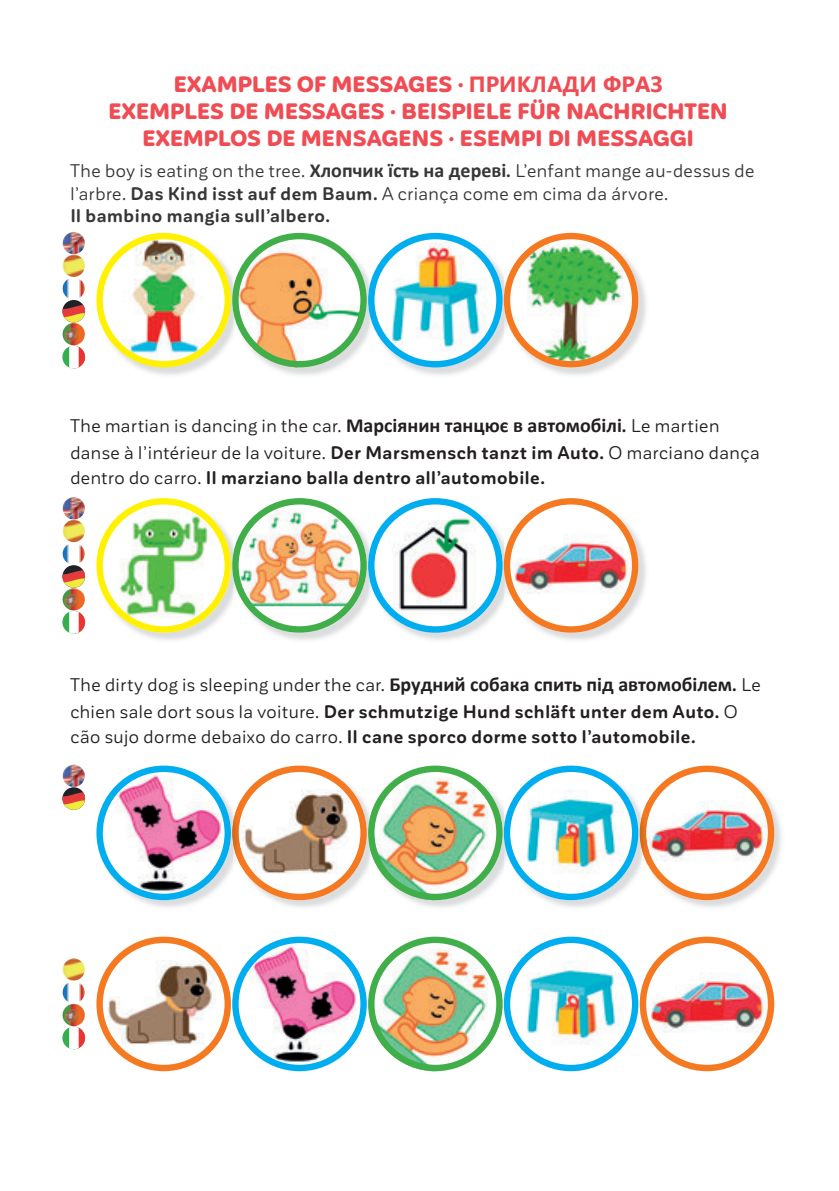
<style>
.page{position:relative;width:839px;height:1191px;background:#fff}
.page>*{position:absolute;margin:0;border:0;box-sizing:border-box;transform-origin:0 0}
.t1{font:900 22px/27px "Corporative Sans Rd";letter-spacing:-.02em;color:#ef4c54;text-align:center}
.t2{font:18px/26px "Corporative Sans Rd";letter-spacing:.03em;color:#231f20}
.t3{font:18px/22.4px "Corporative Sans Rd";letter-spacing:.03em;color:#373535}
.s1{font-family:"Segoe UI";font-weight:700}
.s2{font-family:"Calibri";font-weight:700;font-size:20px}
.s3{font-weight:700}
</style>
<div class="page">
<img style="left:98px;top:270px;width:135px;height:105px">
<img style="left:99px;top:233px;width:129px;height:127px">
<div style="left:96px;top:233px;width:135px;height:134px;border:6px solid #fff101;border-radius:50%"></div>
<img style="left:274px;top:809px;width:95px;height:98px">
<svg style="left:241px;top:765px;width:126px;height:135px"></svg>
<img style="left:96px;top:936px;width:135px;height:134px;border-radius:67px">
<div style="left:96px;top:936px;width:135px;height:134px;border:6px solid #f47921;border-radius:50%"></div>
<img style="left:241px;top:234px;width:127px;height:141px">
<img style="left:233px;top:275px;width:7px;height:57px">
<img style="left:232px;top:233px;width:135px;height:134px;border-radius:67px">
<div style="left:232px;top:233px;width:135px;height:134px;border:6px solid #40ae49;border-radius:50%"></div>
<img style="left:403px;top:274px;width:102px;height:101px">
<img style="left:368px;top:233px;width:134px;height:131px">
<div style="left:368px;top:233px;width:134px;height:134px;border:6px solid #00aeef;border-radius:50%"></div>
<img style="left:516px;top:234px;width:130px;height:141px">
<img style="left:505px;top:318px;width:2px;height:12px">
<img style="left:503px;top:233px;width:135px;height:134px;border-radius:67px">
<div style="left:503px;top:233px;width:135px;height:134px;border:6px solid #f47921;border-radius:50%"></div>
<img style="left:98px;top:499px;width:135px;height:141px">
<img style="left:96px;top:498px;width:135px;height:134px;border-radius:67px">
<div style="left:96px;top:498px;width:135px;height:134px;border:6px solid #fff101;border-radius:50%"></div>
<img style="left:241px;top:499px;width:127px;height:141px">
<img style="left:233px;top:543px;width:8px;height:56px">
<img style="left:232px;top:498px;width:135px;height:134px;border-radius:67px">
<div style="left:232px;top:498px;width:135px;height:134px;border:6px solid #40ae49;border-radius:50%"></div>
<img style="left:405px;top:539px;width:100px;height:101px">
<img style="left:368px;top:498px;width:134px;height:132px">
<div style="left:368px;top:498px;width:134px;height:134px;border:6px solid #00aeef;border-radius:50%"></div>
<img style="left:516px;top:499px;width:130px;height:141px">
<img style="left:505px;top:583px;width:2px;height:12px">
<img style="left:503px;top:498px;width:135px;height:134px;border-radius:67px">
<div style="left:503px;top:498px;width:135px;height:134px;border:6px solid #f47921;border-radius:50%"></div>
<img style="left:682px;top:808px;width:99px;height:99px">
<svg style="left:648px;top:765px;width:126px;height:135px"></svg>
<img style="left:639px;top:936px;width:135px;height:134px;border-radius:67px">
<div style="left:639px;top:936px;width:135px;height:134px;border:6px solid #f47921;border-radius:50%"></div>
<img style="left:101px;top:808px;width:132px;height:99px">
<img style="left:232px;top:800px;width:9px;height:66px">
<img style="left:102px;top:772px;width:129px;height:128px">
<div style="left:96px;top:765px;width:135px;height:135px;border:6px solid #00aeef;border-radius:50%"></div>
<img style="left:238px;top:943px;width:129px;height:127px">
<div style="left:232px;top:936px;width:135px;height:134px;border:6px solid #00aeef;border-radius:50%"></div>
<img style="left:377px;top:774px;width:128px;height:133px">
<img style="left:369px;top:810px;width:7px;height:55px">
<img style="left:368px;top:765px;width:134px;height:135px;border-radius:67px">
<div style="left:368px;top:765px;width:134px;height:135px;border:6px solid #40ae49;border-radius:50%"></div>
<img style="left:368px;top:936px;width:134px;height:134px;border-radius:67px">
<div style="left:368px;top:936px;width:134px;height:134px;border:6px solid #40ae49;border-radius:50%"></div>
<img style="left:517px;top:773px;width:123px;height:134px">
<img style="left:639px;top:799px;width:9px;height:67px">
<img style="left:505px;top:851px;width:2px;height:11px">
<img style="left:503px;top:765px;width:135px;height:135px;border-radius:67px">
<div style="left:503px;top:765px;width:135px;height:135px;border:6px solid #00aeef;border-radius:50%"></div>
<img style="left:503px;top:936px;width:135px;height:134px;border-radius:67px">
<div style="left:503px;top:936px;width:135px;height:134px;border:6px solid #00aeef;border-radius:50%"></div>
<svg style="left:62px;top:300px;width:23px;height:22px"></svg>
<svg style="left:62px;top:345px;width:23px;height:23px"></svg>
<img style="left:62px;top:323px;width:23px;height:22px;border-radius:11px">
<img style="left:63px;top:277px;width:22px;height:22px;border-radius:11px">
<img style="left:63px;top:254px;width:22px;height:23px;border-radius:11px">
<img style="left:63px;top:232px;width:22px;height:22px;border-radius:11px">
<svg style="left:62px;top:565px;width:23px;height:22px"></svg>
<svg style="left:62px;top:611px;width:23px;height:22px"></svg>
<img style="left:62px;top:588px;width:23px;height:22px;border-radius:11px">
<img style="left:63px;top:542px;width:22px;height:22px;border-radius:11px">
<img style="left:63px;top:519px;width:22px;height:23px;border-radius:11px">
<img style="left:63px;top:497px;width:22px;height:22px;border-radius:11px">
<svg style="left:62px;top:787px;width:23px;height:22px"></svg>
<img style="left:63px;top:764px;width:22px;height:22px;border-radius:11px">
<svg style="left:62px;top:1026px;width:23px;height:23px"></svg>
<img style="left:62px;top:1003px;width:23px;height:22px;border-radius:11px">
<img style="left:63px;top:980px;width:22px;height:23px;border-radius:11px">
<img style="left:63px;top:958px;width:22px;height:22px;border-radius:11px">
<p class="t1" style="left:108px;top:71px;width:621px">EXAMPLES OF MESSAGES · <span class="s1">ПРИКЛАДИ ФРАЗ<br></span>EXEMPLES DE MESSAGES · BEISPIELE FÜR NACHRICHTEN<br>EXEMPLOS DE MENSAGENS · ESEMPI DI MESSAGGI</p>
<p class="t3" style="left:70px;top:159px;width:685px">The boy is eating on the tree. <span class="s2">Хлопчик їсть на дереві</span><span class="s3">.</span> L’enfant mange au-dessus de l’arbre. <span class="s3">Das Kind isst auf dem Baum.</span> A criança come em cima da árvore.<br><span class="s3">Il bambino mangia sull’albero.</span></p>
<p class="t2" style="left:70px;top:412px;width:690px">The martian is dancing in the car. <span class="s2">Марсіянин танцює в автомобілі</span><span class="s3">.</span> Le martien danse à l’intérieur de la voiture. <span class="s3">Der Marsmensch tanzt im Auto.</span> O marciano dança dentro do carro. <span class="s3">Il marziano balla dentro all’automobile.</span></p>
<p class="t2" style="left:70px;top:672px;width:692px">The dirty dog is sleeping under the car. <span class="s2">Брудний собака спить під автомобілем</span><span class="s3">.</span> Le chien sale dort sous la voiture. <span class="s3">Der schmutzige Hund schläft unter dem Auto.</span> O cão sujo dorme debaixo do carro. <span class="s3">Il cane sporco dorme sotto l’automobile.</span></p>
</div>
